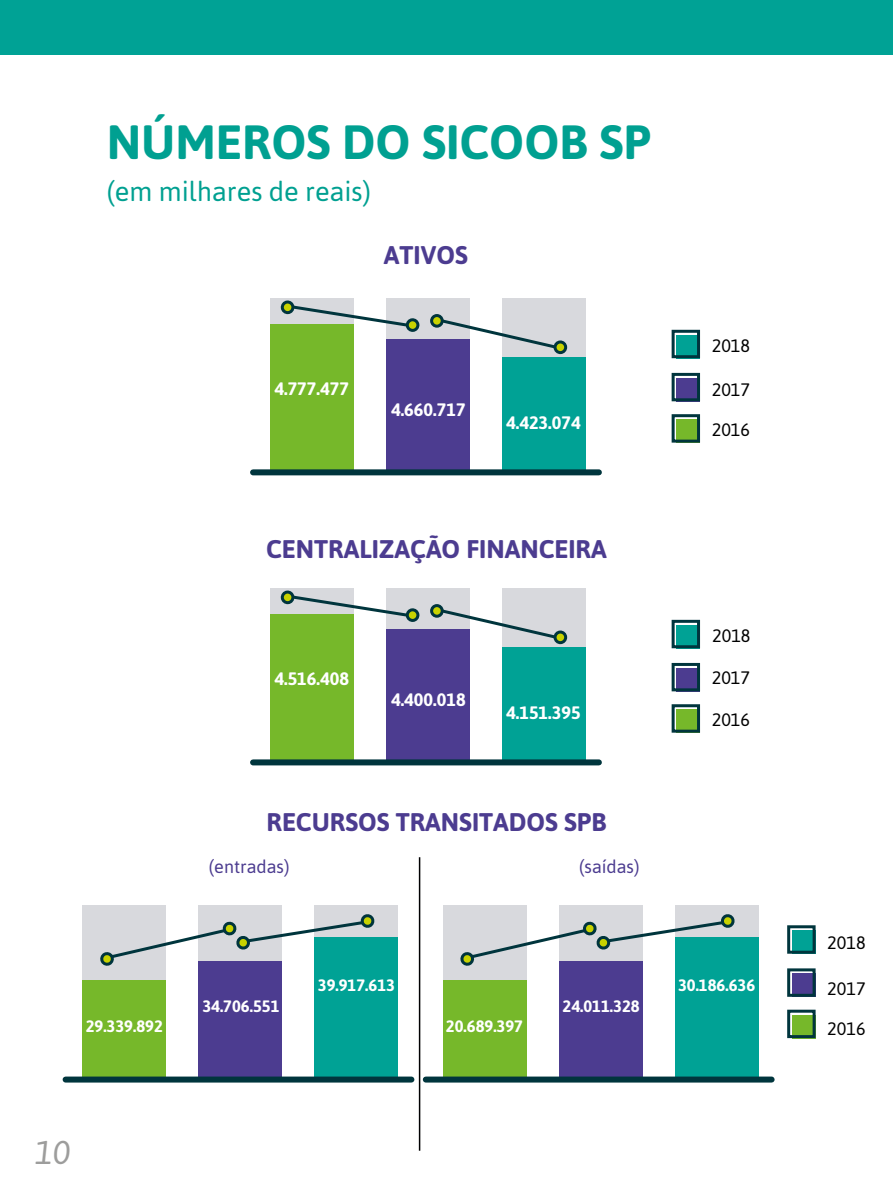
<style>
.page{position:relative;width:893px;height:1191px;background:#fff}
.page>*{position:absolute;margin:0;border:0;box-sizing:border-box;transform-origin:0 0}
.t1{font:700 48px "Asap";color:#00a091}
.t2{font:italic 33px "Asap";color:#9d9d9c}
.t3{font:27px "Asap";color:#00a091}
.t4{font:700 25.5px "Asap";color:#4c3c90}
.t5{font:700 18px "Asap";color:#fff}
.t6{font:18px "Asap";color:#000}
.t7{font:18px "Asap";color:#4c3c90}
.t8{font:700 16.5px "Asap";color:#fff}
</style>
<div class="page">
<div style="left:0;top:0;width:893px;height:54px;background:#00a295"></div>
<div style="left:270px;top:298px;width:83px;height:26px;background:#d8d9dd"></div>
<div style="left:270px;top:588px;width:83px;height:26px;background:#d8d9dd"></div>
<div style="left:83px;top:905px;width:83px;height:75px;background:#d8d9dd"></div>
<div style="left:443px;top:905px;width:83px;height:75px;background:#d8d9dd"></div>
<div style="left:270px;top:324px;width:83px;height:146px;background:#76b82a"></div>
<div style="left:270px;top:614px;width:83px;height:146px;background:#76b82a"></div>
<div style="left:83px;top:980px;width:83px;height:97px;background:#76b82a"></div>
<div style="left:443px;top:980px;width:83px;height:97px;background:#76b82a"></div>
<div style="left:502px;top:298px;width:83px;height:64px;background:#d8d9dd"></div>
<div style="left:386px;top:298px;width:83px;height:59px;background:#d8d9dd"></div>
<div style="left:386px;top:339px;width:83px;height:133px;background:#4c3c90"></div>
<div style="left:502px;top:357px;width:83px;height:115px;background:#00a295"></div>
<div style="left:253px;top:469px;width:346px;height:6px;background:#00353d"></div>
<div style="left:502px;top:588px;width:83px;height:63px;background:#d8d9dd"></div>
<div style="left:386px;top:588px;width:83px;height:59px;background:#d8d9dd"></div>
<div style="left:386px;top:629px;width:83px;height:133px;background:#4c3c90"></div>
<div style="left:502px;top:647px;width:83px;height:115px;background:#00a295"></div>
<div style="left:253px;top:759px;width:346px;height:6px;background:#00353d"></div>
<div style="left:315px;top:905px;width:83px;height:64px;background:#d8d9dd"></div>
<div style="left:199px;top:905px;width:83px;height:59px;background:#d8d9dd"></div>
<div style="left:199px;top:961px;width:83px;height:118px;background:#4c3c90"></div>
<div style="left:315px;top:937px;width:83px;height:142px;background:#00a295"></div>
<div style="left:66px;top:1076px;width:345px;height:6px;background:#00353d"></div>
<div style="left:675px;top:905px;width:83px;height:64px;background:#d8d9dd"></div>
<div style="left:559px;top:905px;width:83px;height:59px;background:#d8d9dd"></div>
<div style="left:559px;top:961px;width:83px;height:118px;background:#4c3c90"></div>
<div style="left:675px;top:937px;width:83px;height:142px;background:#00a295"></div>
<div style="left:426px;top:1076px;width:346px;height:6px;background:#00353d"></div>
<svg style="left:286px;top:303px;width:119px;height:26px"></svg>
<div style="left:282px;top:302px;width:11px;height:11px;background:#c8d300;border-radius:50%"></div>
<div style="left:281px;top:300px;width:14px;height:14px;border:3px solid #00353d;border-radius:50%"></div>
<svg style="left:407px;top:319px;width:11px;height:12px"></svg>
<div style="left:405px;top:318px;width:15px;height:14px;border:3px solid #00353d;border-radius:50%"></div>
<svg style="left:286px;top:593px;width:119px;height:26px"></svg>
<div style="left:282px;top:592px;width:11px;height:11px;background:#c8d300;border-radius:50%"></div>
<div style="left:281px;top:590px;width:14px;height:14px;border:3px solid #00353d;border-radius:50%"></div>
<svg style="left:407px;top:609px;width:11px;height:11px"></svg>
<div style="left:405px;top:608px;width:15px;height:14px;border:3px solid #00353d;border-radius:50%"></div>
<svg style="left:441px;top:316px;width:112px;height:35px"></svg>
<div style="left:431px;top:315px;width:11px;height:11px;background:#c8d300;border-radius:50%"></div>
<div style="left:430px;top:314px;width:14px;height:14px;border:3px solid #00353d;border-radius:50%"></div>
<div style="left:555px;top:342px;width:11px;height:11px;background:#c8d300;border-radius:50%"></div>
<div style="left:553px;top:340px;width:14px;height:14px;border:3px solid #00353d;border-radius:50%"></div>
<svg style="left:441px;top:606px;width:112px;height:35px"></svg>
<div style="left:431px;top:605px;width:11px;height:11px;background:#c8d300;border-radius:50%"></div>
<div style="left:430px;top:604px;width:14px;height:14px;border:3px solid #00353d;border-radius:50%"></div>
<div style="left:555px;top:632px;width:11px;height:11px;background:#c8d300;border-radius:50%"></div>
<div style="left:553px;top:630px;width:14px;height:14px;border:3px solid #00353d;border-radius:50%"></div>
<svg style="left:100px;top:912px;width:274px;height:56px"></svg>
<svg style="left:460px;top:912px;width:274px;height:56px"></svg>
<div style="left:677px;top:335px;width:23px;height:23px;background:#00a295"></div>
<div style="left:677px;top:625px;width:23px;height:23px;background:#00a295"></div>
<div style="left:792px;top:930px;width:24px;height:23px;background:#00a295"></div>
<div style="left:677px;top:378px;width:23px;height:23px;background:#4c3c90"></div>
<div style="left:677px;top:668px;width:23px;height:23px;background:#4c3c90"></div>
<div style="left:792px;top:973px;width:24px;height:23px;background:#4c3c90"></div>
<div style="left:677px;top:419px;width:23px;height:23px;background:#76b82a"></div>
<div style="left:677px;top:709px;width:23px;height:23px;background:#76b82a"></div>
<div style="left:792px;top:1015px;width:24px;height:23px;background:#76b82a"></div>
<div style="left:672px;top:330px;width:28px;height:28px;border:3px solid #00353d"></div>
<div style="left:672px;top:620px;width:28px;height:28px;border:3px solid #00353d"></div>
<div style="left:787px;top:925px;width:29px;height:28px;border:3px solid #00353d"></div>
<div style="left:672px;top:373px;width:28px;height:28px;border:3px solid #00353d"></div>
<div style="left:672px;top:663px;width:28px;height:28px;border:3px solid #00353d"></div>
<div style="left:787px;top:968px;width:29px;height:28px;border:3px solid #00353d"></div>
<div style="left:672px;top:414px;width:28px;height:28px;border:3px solid #00353d"></div>
<div style="left:672px;top:704px;width:28px;height:28px;border:3px solid #00353d"></div>
<div style="left:787px;top:1009px;width:29px;height:29px;border:3px solid #00353d"></div>
<hr style="left:419px;top:857px;width:1px;height:293px;background:#010102">
<h1 class="t1" style="left:107px;top:114px;width:416px">NÚMEROS DO SICOOB</h1>
<h1 class="t1" style="left:599px;top:114px;width:26px">sp</h1>
<h3 class="t3" style="left:107px;top:176px;width:266px">(em milhares de reais)</h3>
<h3 class="t4" style="left:384px;top:240px;width:85px">ATIVOS</h3>
<p class="t5" style="left:274px;top:378px;width:76px">4.777.477</p>
<p class="t5" style="left:391px;top:399px;width:76px">4.660.717</p>
<p class="t5" style="left:506px;top:412px;width:76px">4.423.074</p>
<h3 class="t4" style="left:266px;top:534px;width:146px">CENTRALIZAÇÃO</h3>
<h3 class="t4" style="left:466px;top:534px;width:28px">FINAN</h3>
<h3 class="t4" style="left:539px;top:534px;width:70px">CEI RA</h3>
<p class="t5" style="left:274px;top:668px;width:76px">4.516.408</p>
<p class="t5" style="left:391px;top:689px;width:76px">4.400.018</p>
<p class="t5" style="left:506px;top:702px;width:76px">4.151.395</p>
<h3 class="t4" style="left:266px;top:807px;width:221px">RECURSOS TRANSITADO</h3>
<h3 class="t4" style="left:545px;top:807px;width:60px">S SPB</h3>
<p class="t7" style="left:209px;top:856px;width:82px">(entradas)</p>
<p class="t7" style="left:579px;top:856px;width:62px">(saídas)</p>
<p class="t6" style="left:712px;top:335px;width:40px">2018</p>
<p class="t6" style="left:712px;top:379px;width:40px">2017</p>
<p class="t6" style="left:712px;top:419px;width:40px">2016</p>
<p class="t6" style="left:712px;top:625px;width:40px">2018</p>
<p class="t6" style="left:712px;top:667px;width:40px">2017</p>
<p class="t6" style="left:712px;top:709px;width:40px">2016</p>
<p class="t8" style="left:202px;top:996px;width:79px">34.706.551</p>
<p class="t8" style="left:318px;top:975px;width:79px">39.917.613</p>
<p class="t8" style="left:86px;top:1016px;width:79px">29.339.892</p>
<p class="t8" style="left:446px;top:1016px;width:79px">20.689.397</p>
<p class="t8" style="left:563px;top:996px;width:79px">24.011.328</p>
<p class="t8" style="left:678px;top:975px;width:79px">30.186.636</p>
<h2 class="t2" style="left:35px;top:1133px;width:37px">10</h2>
<p class="t6" style="left:827px;top:932px;width:40px">2018</p>
<p class="t6" style="left:827px;top:977px;width:40px">2017</p>
<p class="t6" style="left:827px;top:1018px;width:40px">2016</p>
</div>
